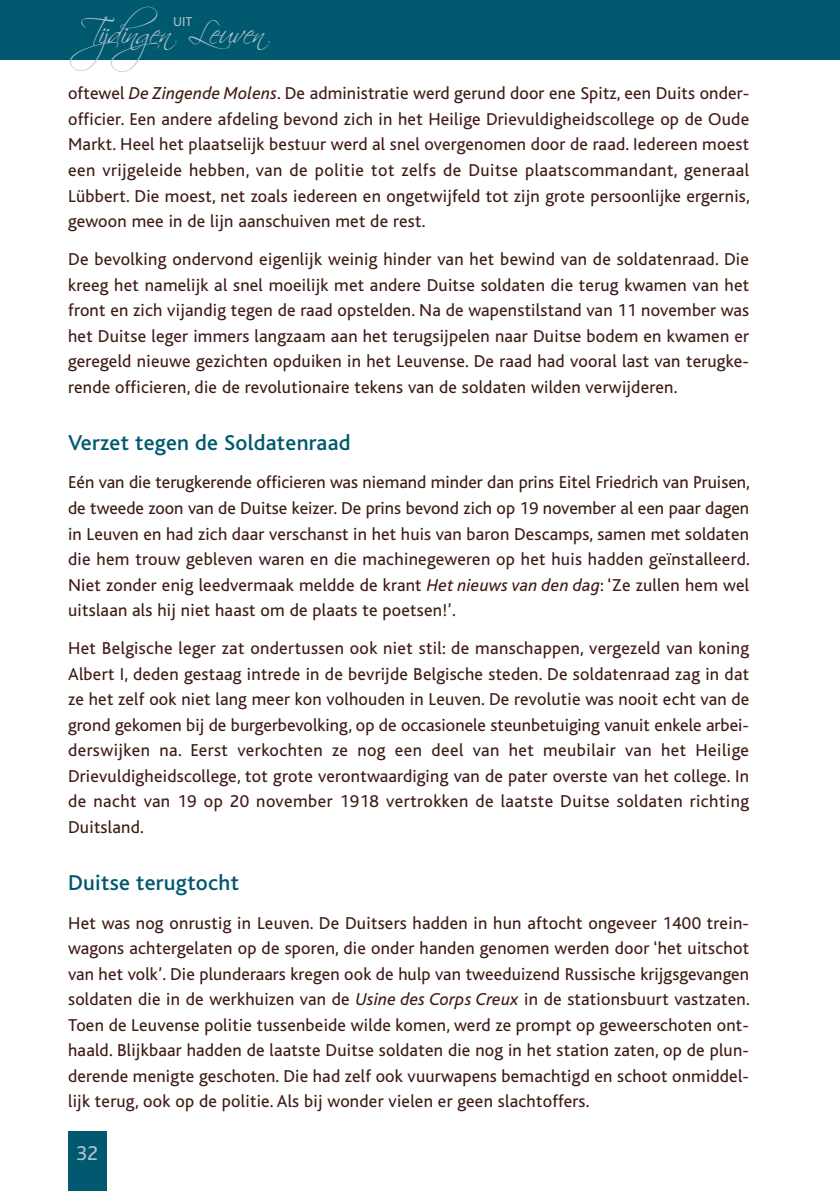
<style>
.page{position:relative;width:840px;height:1191px;background:#fff}
.page>*{position:absolute;margin:0;border:0;box-sizing:border-box;transform-origin:0 0}
.t1{font:31.6px "Scriptina Pro";color:#afc1cd}
.t2{font:500 22.4px "Bliss";letter-spacing:.015em;color:#00596f}
.t3{font:21px "Bliss";color:#afc1cd}
.t4{font:18px/25.6px "Bliss";letter-spacing:.015em;color:#3f1b15;text-align:justify}
.t5{font:13.6px "Bliss";color:#afc1cd}
.s1{font-style:italic}
</style>
<div class="page">
<div style="left:0;top:0;width:839px;height:60px;background:#00596f"></div>
<div style="left:68px;top:1131px;width:38px;height:60px;background:#00596f"></div>
<h1 class="t1" style="left:91px;top:14px;width:174px">Tijdingen Leuven</h1>
<p class="t5" style="left:173px;top:14px;width:21px">UIT</p>
<p class="t4" style="left:68px;top:81px;width:683px">oftewel <span class="s1">De Zingende Molens</span>. De administratie werd gerund door ene Spitz, een Duits onder&shy;officier. Een andere afdeling bevond zich in het Heilige Drievuldigheidscollege op de Oude Markt. Heel het plaatselijk bestuur werd al snel overgenomen door de raad. Iedereen moest een vrijgeleide hebben, van de politie tot zelfs de Duitse plaatscommandant, generaal Lübbert. Die moest, net zoals iedereen en ongetwijfeld tot zijn grote persoonlijke ergernis, gewoon mee in de lijn aanschuiven met de rest.</p>
<p class="t4" style="left:68px;top:247px;width:682px">De bevolking ondervond eigenlijk weinig hinder van het bewind van de soldatenraad. Die kreeg het namelijk al snel moeilijk met andere Duitse soldaten die terug kwamen van het front en zich vijandig tegen de raad opstelden. Na de wapenstilstand van 11 november was het Duitse leger immers langzaam aan het terugsijpelen naar Duitse bodem en kwamen er geregeld nieuwe gezichten opduiken in het Leuvense. De raad had vooral last van terugke&shy;rende officieren, die de revolutionaire tekens van de soldaten wilden verwijderen.</p>
<p class="t2" style="left:68px;top:434px;width:284px">Verzet tegen de Soldatenraad</p>
<p class="t4" style="left:68px;top:470px;width:683px">Eén van die terugkerende officieren was niemand minder dan prins Eitel Friedrich van Pruisen, de tweede zoon van de Duitse keizer. De prins bevond zich op 19 november al een paar dagen in Leuven en had zich daar verschanst in het huis van baron Descamps, samen met soldaten die hem trouw gebleven waren en die machinegeweren op het huis hadden geïnstalleerd.<br>Niet zonder enig leedvermaak meldde de krant <span class="s1">Het nieuws van den dag</span>: ‘Ze zullen hem wel uitslaan als hij niet haast om de plaats te poetsen!’.</p>
<p class="t4" style="left:68px;top:636px;width:682px">Het Belgische leger zat ondertussen ook niet stil: de manschappen, vergezeld van koning Albert I, deden gestaag intrede in de bevrijde Belgische steden. De soldatenraad zag in dat ze het zelf ook niet lang meer kon volhouden in Leuven. De revolutie was nooit echt van de grond gekomen bij de burgerbevolking, op de occasionele steunbetuiging vanuit enkele arbei&shy;derswijken na. Eerst verkochten ze nog een deel van het meubilair van het Heilige Drievuldigheidscollege, tot grote verontwaardiging van de pater overste van het college. In de nacht van 19 op 20 november 1918 vertrokken de laatste Duitse soldaten richting Duitsland.</p>
<p class="t2" style="left:68px;top:874px;width:172px">Duitse terugtocht</p>
<p class="t4" style="left:68px;top:910px;width:683px">Het was nog onrustig in Leuven. De Duitsers hadden in hun aftocht ongeveer 1400 trein&shy;wagons achtergelaten op de sporen, die onder handen genomen werden door ‘het uitschot van het volk’. Die plunderaars kregen ook de hulp van tweeduizend Russische krijgsgevangen soldaten die in de werkhuizen van de <span class="s1">Usine des Corps Creux</span> in de stationsbuurt vastzaten.<br>Toen de Leuvense politie tussenbeide wilde komen, werd ze prompt op geweerschoten ont&shy;haald. Blijkbaar hadden de laatste Duitse soldaten die nog in het station zaten, op de plun&shy;derende menigte geschoten. Die had zelf ook vuurwapens bemachtigd en schoot onmiddel&shy;lijk terug, ook op de politie. Als bij wonder vielen er geen slachtoffers.</p>
<p class="t3" style="left:76px;top:1142px;width:24px">32</p>
</div>
